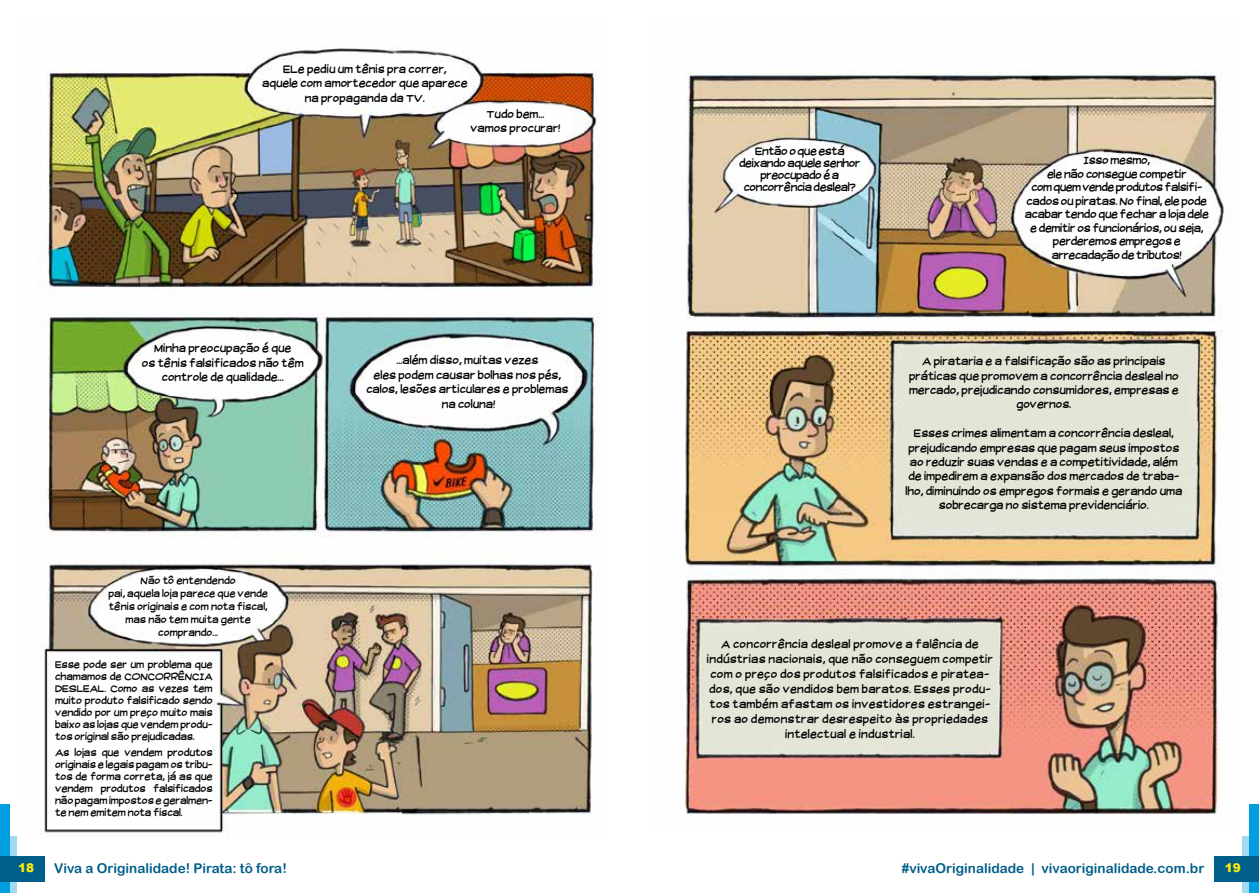
<style>
.page{position:relative;width:1259px;height:893px;background:#fff}
.page>*{position:absolute;margin:0;border:0;box-sizing:border-box;transform-origin:0 0}
.t1{font:13.5px "Arial Rounded MT Bold";color:#005e8a}
.t2{font:12px/14.4px "Suplexmentary Comic NC";color:#000;text-align:center}
.t3{font:12px/15px "Suplexmentary Comic NC";letter-spacing:.02em;color:#000;text-align:center}
.t4{font:12px/13.5px "Suplexmentary Comic NC";letter-spacing:-.02em;color:#000;text-align:center}
.t5{font:12px/12px "Suplexmentary Comic NC";letter-spacing:-.03em;color:#000;text-align:center}
.t6{font:900 12px "Arial";color:#ffed00}
.t7{font:10.8px/12px "Suplexmentary Comic NC";letter-spacing:-.01em;color:#000;text-align:justify}
</style>
<div class="page">
<div style="left:1242px;top:836px;width:17px;height:57px;background:#a2daf4"></div>
<div style="left:1249px;top:804px;width:10px;height:89px;background:#009ee0"></div>
<div style="left:1213px;top:856px;width:46px;height:25px;background:#005e8a"></div>
<div style="left:0;top:836px;width:16px;height:57px;background:#a2daf4"></div>
<div style="left:0;top:804px;width:10px;height:89px;background:#009ee0"></div>
<div style="left:0;top:856px;width:45px;height:25px;background:#005e8a"></div>
<img style="left:38px;top:45px;width:561px;height:788px">
<img style="left:684px;top:71px;width:540px;height:743px">
<p class="t2" style="left:262px;top:62px;width:207px">ELe pediu um tênis pra correr,<br>aquele com amortecedor que aparece na propaganda da TV.</p>
<p class="t2" style="left:470px;top:106px;width:92px">Tudo bem... vamos procurar!</p>
<p class="t2" style="left:142px;top:341px;width:164px">Minha preocupação é que<br>os tênis falsificados não têm controle de qualidade...</p>
<p class="t2" style="left:366px;top:353px;width:204px">...além disso, muitas vezes<br>eles podem causar bolhas nos pés, calos, lesões articulares e problemas na coluna!</p>
<p class="t7" style="left:108px;top:574px;width:161px;line-height:12.9px;text-align:center">Não tô entendendo<br>pai, aquela loja parece que vende tênis originais e com nota fiscal, mas não tem muita gente comprando...</p>
<p class="t7" style="left:55px;top:659px;width:159px">Esse pode ser um problema que chamamos de CONCORRÊNCIA DESLEAL. Como as vezes tem muito produto falsificado sendo vendido por um preço muito mais baixo as lojas que vendem produ&shy;tos original são prejudicadas.</p>
<p class="t7" style="left:55px;top:747px;width:159px">As lojas que vendem produtos originais e legais pagam os tribu&shy;tos de forma correta, já as que vendem produtos falsificados não pagam impostos e geralmen&shy;te nem emitem nota fiscal.</p>
<p class="t5" style="left:739px;top:145px;width:123px">Então o que está deixando aquele senhor preocupado é a concorrência desleal?</p>
<p class="t4" style="left:1025px;top:154px;width:185px">Isso mesmo,<br>ele não consegue competir<br>com quem vende produtos falsifi&shy;cados ou piratas. No final, ele pode acabar tendo que fechar a loja dele e demitir os funcionários, ou seja, perderemos empregos e arrecadação de tributos!</p>
<p class="t2" style="left:909px;top:354px;width:271px">A pirataria e a falsificação são as principais práticas que promovem a concorrência desleal no mercado, prejudicando consumidores, empresas e governos.</p>
<p class="t2" style="left:905px;top:426px;width:278px">Esses crimes alimentam a concorrência desleal, prejudicando empresas que pagam seus impostos ao reduzir suas vendas e a competitividade, além de impedirem a expansão dos mercados de traba&shy;lho, diminuindo os empregos formais e gerando uma sobrecarga no sistema previdenciário.</p>
<p class="t3" style="left:707px;top:636px;width:287px">A concorrência desleal promove a falência de indústrias nacionais, que não conseguem competir com o preço dos produtos falsificados e piratea&shy;dos, que são vendidos bem baratos. Esses produ&shy;tos também afastam os investidores estrangei&shy;ros ao demonstrar desrespeito às propriedades intelectual e industrial.</p>
<p class="t6" style="left:18px;top:859px;width:18px">18</p>
<p class="t1" style="left:54px;top:860px;width:234px">Viva a Originalidade! Pirata: tô fora!</p>
<p class="t1" style="left:902px;top:860px;width:304px">#vivaOriginalidade | vivaoriginalidade.com.br</p>
<p class="t6" style="left:1224px;top:859px;width:18px">19</p>
</div>
